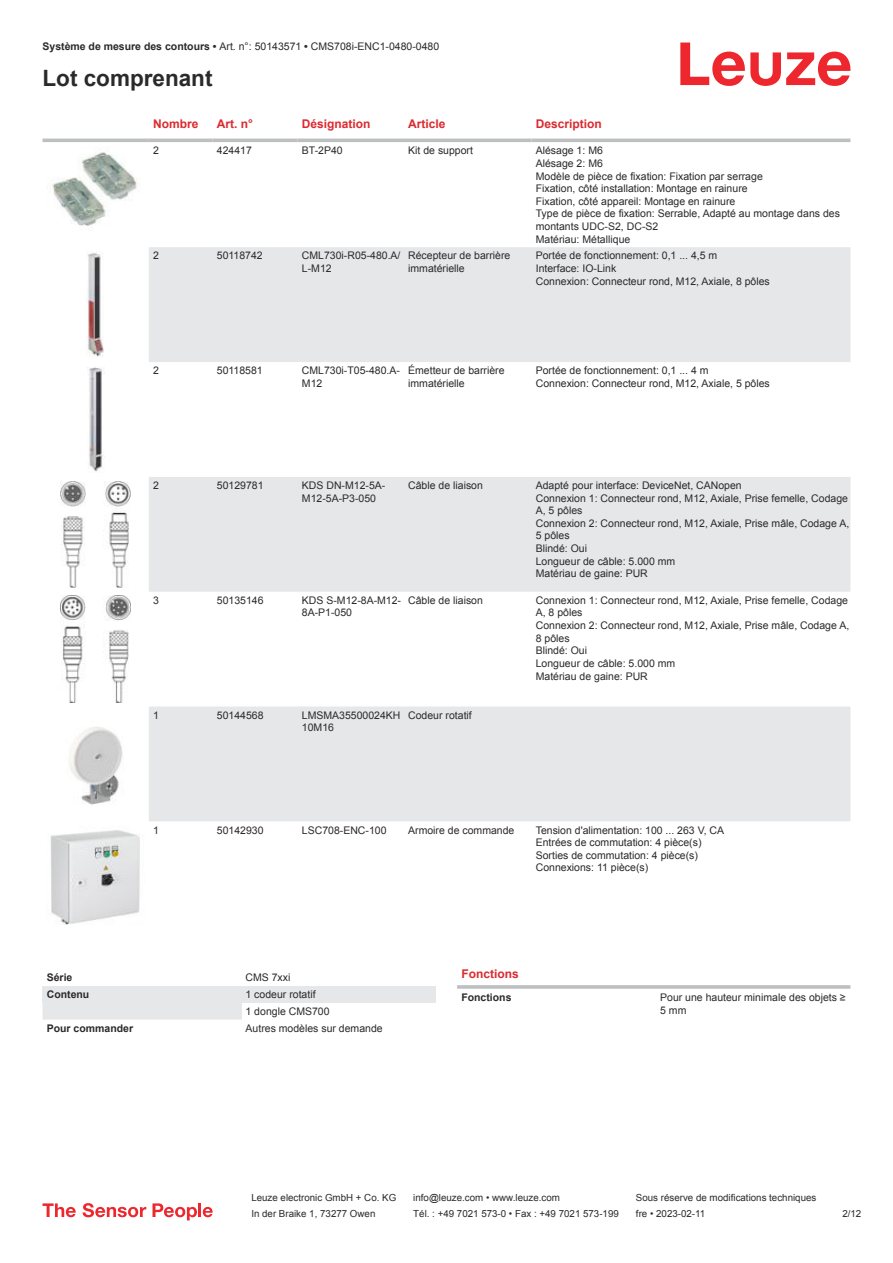
<style>
.page{position:relative;width:893px;height:1263px;background:#fff}
.page>*{position:absolute;margin:0;border:0;box-sizing:border-box;transform-origin:0 0}
.t1{font:700 22.5px "Arial";color:#2b292a}
.t2{font:700 12px "Arial";color:#db2a30}
.t3{font:10.5px/12.6px "Arial";color:#2b292a}
.t4{font:700 10.5px "Arial";color:#2b292a}
.t5{font:9.75px "Arial";color:#2b292a}
.s1{font-weight:700}
</style>
<div class="page">
<svg style="left:680px;top:43px;width:170px;height:43px"></svg>
<svg style="left:149px;top:247px;width:701px;height:574px;fill:#e6e7e9"></svg>
<hr style="left:43px;top:139px;width:106px;height:3px;background:#bdbfc1">
<hr style="left:149px;top:139px;width:64px;height:3px;background:#bdbfc1">
<hr style="left:213px;top:139px;width:85px;height:3px;background:#bdbfc1">
<hr style="left:298px;top:139px;width:106px;height:3px;background:#bdbfc1">
<hr style="left:404px;top:139px;width:128px;height:3px;background:#bdbfc1">
<hr style="left:532px;top:139px;width:318px;height:3px;background:#bdbfc1">
<img style="left:50px;top:152px;width:88px;height:74px">
<img style="left:86px;top:253px;width:18px;height:104px">
<img style="left:87px;top:367px;width:16px;height:105px">
<img style="left:61px;top:481px;width:70px;height:106px">
<img style="left:61px;top:596px;width:70px;height:106px">
<img style="left:69px;top:727px;width:54px;height:78px">
<img style="left:50px;top:830px;width:90px;height:95px">
<div style="left:43px;top:1003px;width:199px;height:16px;background:#e6e7e9"></div>
<div style="left:43px;top:986px;width:199px;height:17px;background:#e6e7e9"></div>
<div style="left:242px;top:986px;width:194px;height:17px;background:#e6e7e9"></div>
<hr style="left:457px;top:985px;width:393px;height:4px;background:#c6c8c9">
<svg style="left:43px;top:1203px;width:33px;height:14px"></svg>
<svg style="left:83px;top:1203px;width:63px;height:14px"></svg>
<svg style="left:153px;top:1203px;width:44px;height:17px"></svg>
<hr style="left:198px;top:1203px;width:3px;height:14px;background:#ed272d">
<svg style="left:203px;top:1207px;width:10px;height:10px"></svg>
<p class="t3" style="left:43px;top:41px;width:398px"><span class="s1">Système de mesure des contours •</span> Art. n°: 50143571 <span class="s1">•</span> CMS708i-ENC1-0480-0480</p>
<h1 class="t1" style="left:43px;top:70px;width:172px">Lot comprenant</h1>
<p class="t2" style="left:153px;top:119px;width:47px">Nombre</p>
<p class="t2" style="left:217px;top:119px;width:38px">Art. n°</p>
<p class="t2" style="left:302px;top:119px;width:70px">Désignation</p>
<p class="t2" style="left:408px;top:119px;width:39px">Article</p>
<p class="t2" style="left:536px;top:119px;width:68px">Description</p>
<p class="t3" style="left:153px;top:145px;width:7px">2</p>
<p class="t3" style="left:217px;top:145px;width:37px">424417</p>
<p class="t3" style="left:302px;top:145px;width:42px">BT-2P40</p>
<p class="t3" style="left:408px;top:145px;width:66px">Kit de support</p>
<p class="t3" style="left:536px;top:145px;width:306px">Alésage 1: M6<br>Alésage 2: M6<br>Modèle de pièce de fixation: Fixation par serrage<br>Fixation, côté installation: Montage en rainure<br>Fixation, côté appareil: Montage en rainure<br>Type de pièce de fixation: Serrable, Adapté au montage dans des montants UDC-S2, DC-S2<br>Matériau: Métallique</p>
<p class="t3" style="left:153px;top:250px;width:7px">2</p>
<p class="t3" style="left:217px;top:250px;width:47px">50118742</p>
<p class="t3" style="left:302px;top:250px;width:100px">CML730i-R05-480.A/<br>L-M12</p>
<p class="t3" style="left:408px;top:250px;width:104px">Récepteur de barrière immatérielle</p>
<p class="t3" style="left:536px;top:250px;width:236px">Portée de fonctionnement: 0,1 ... 4,5 m<br>Interface: IO-Link<br>Connexion: Connecteur rond, M12, Axiale, 8 pôles</p>
<p class="t3" style="left:153px;top:365px;width:7px">2</p>
<p class="t3" style="left:217px;top:365px;width:47px">50118581</p>
<p class="t3" style="left:302px;top:365px;width:100px">CML730i-T05-480.A-<br>M12</p>
<p class="t3" style="left:408px;top:365px;width:98px">Émetteur de barrière immatérielle</p>
<p class="t3" style="left:536px;top:365px;width:236px">Portée de fonctionnement: 0,1 ... 4 m<br>Connexion: Connecteur rond, M12, Axiale, 5 pôles</p>
<p class="t3" style="left:153px;top:480px;width:7px">2</p>
<p class="t3" style="left:217px;top:480px;width:48px">50129781</p>
<p class="t3" style="left:302px;top:480px;width:85px">KDS DN-M12-5A-<br>M12-5A-P3-050</p>
<p class="t3" style="left:408px;top:480px;width:76px">Câble de liaison</p>
<p class="t3" style="left:536px;top:480px;width:315px">Adapté pour interface: DeviceNet, CANopen<br>Connexion 1: Connecteur rond, M12, Axiale, Prise femelle, Codage<br>A, 5 pôles<br>Connexion 2: Connecteur rond, M12, Axiale, Prise mâle, Codage A,<br>5 pôles<br>Blindé: Oui<br>Longueur de câble: 5.000 mm<br>Matériau de gaine: PUR</p>
<p class="t3" style="left:153px;top:595px;width:7px">3</p>
<p class="t3" style="left:217px;top:595px;width:48px">50135146</p>
<p class="t3" style="left:302px;top:595px;width:101px">KDS S-M12-8A-M12-<br>8A-P1-050</p>
<p class="t3" style="left:408px;top:595px;width:76px">Câble de liaison</p>
<p class="t3" style="left:536px;top:595px;width:315px">Connexion 1: Connecteur rond, M12, Axiale, Prise femelle, Codage<br>A, 8 pôles<br>Connexion 2: Connecteur rond, M12, Axiale, Prise mâle, Codage A,<br>8 pôles<br>Blindé: Oui<br>Longueur de câble: 5.000 mm<br>Matériau de gaine: PUR</p>
<p class="t3" style="left:153px;top:710px;width:7px">1</p>
<p class="t3" style="left:217px;top:710px;width:48px">50144568</p>
<p class="t3" style="left:302px;top:710px;width:100px">LMSMA35500024KH<br>10M16</p>
<p class="t3" style="left:408px;top:710px;width:65px">Codeur rotatif</p>
<p class="t3" style="left:153px;top:824px;width:7px">1</p>
<p class="t3" style="left:217px;top:824px;width:48px">50142930</p>
<p class="t3" style="left:302px;top:824px;width:86px">LSC708-ENC-100</p>
<p class="t3" style="left:408px;top:824px;width:108px">Armoire de commande</p>
<p class="t3" style="left:536px;top:824px;width:190px">Tension d'alimentation: 100 ... 263 V, CA Entrées de commutation: 4 pièce(s)<br>Sorties de commutation: 4 pièce(s)<br>Connexions: 11 pièce(s)</p>
<p class="t4" style="left:47px;top:973px;width:27px">Série</p>
<p class="t3" style="left:246px;top:972px;width:46px">CMS 7xxi</p>
<p class="t4" style="left:47px;top:990px;width:44px">Contenu</p>
<p class="t3" style="left:246px;top:987px;width:86px;line-height:17px">1 codeur rotatif<br>1 dongle CMS700</p>
<p class="t4" style="left:47px;top:1024px;width:88px">Pour commander</p>
<p class="t3" style="left:246px;top:1023px;width:139px">Autres modèles sur demande</p>
<p class="t2" style="left:461px;top:969px;width:59px">Fonctions</p>
<p class="t4" style="left:461px;top:993px;width:52px">Fonctions</p>
<p class="t3" style="left:660px;top:991px;width:187px">Pour une hauteur minimale des objets ≥<br>5 mm</p>
<p class="t5" style="left:251px;top:1194px;width:146px">Leuze electronic GmbH + Co. KG</p>
<p class="t5" style="left:413px;top:1194px;width:148px">info@leuze.com • www.leuze.com</p>
<p class="t5" style="left:636px;top:1194px;width:182px">Sous réserve de modifications techniques</p>
<p class="t5" style="left:251px;top:1210px;width:126px">In der Braike 1, 73277 Owen</p>
<p class="t5" style="left:413px;top:1210px;width:207px">Tél. : +49 7021 573-0 • Fax : +49 7021 573-199</p>
<p class="t5" style="left:636px;top:1210px;width:71px">fre • 2023-02-11</p>
<p class="t5" style="left:842px;top:1210px;width:20px">2 /12</p>
</div>
